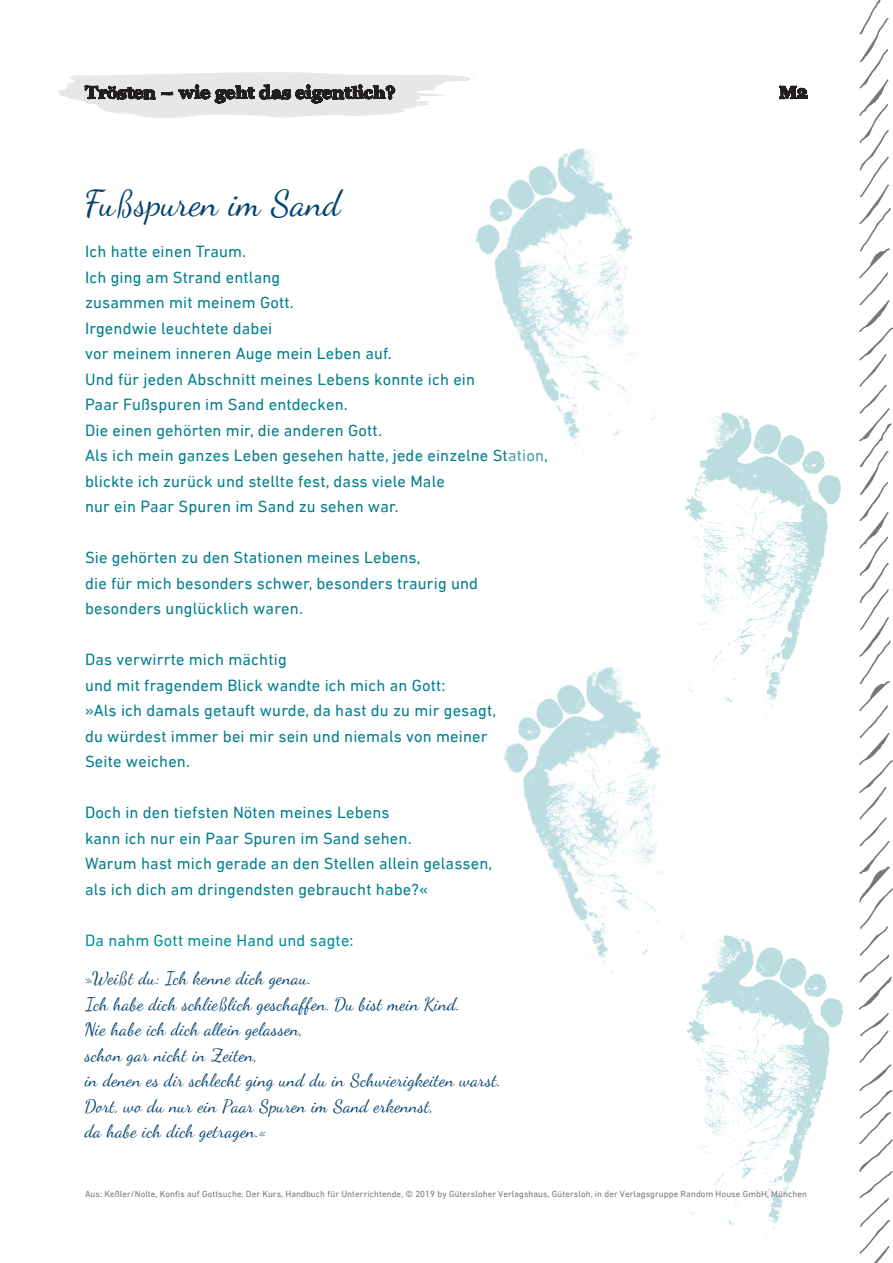
<style>
.page{position:relative;width:893px;height:1263px;background:#fff}
.page>*{position:absolute;margin:0;border:0;box-sizing:border-box;transform-origin:0 0}
.t1{font:36px "Dancing Script OT";color:#004271}
.t2{font:18px "Dancing Script OT";letter-spacing:.01em;color:#004271}
.t3{font:16.5px "DIN Next LT Pro";letter-spacing:.01em;color:#007f8d}
.t4{font:16.5px "DIN Next LT Pro";letter-spacing:.01em;color:#008f9e}
.Rechtehinweis{font:9px "DIN Next LT Pro";letter-spacing:.01em;color:#76787b}
</style>
<div class="page">
<img style="left:504px;top:667px;width:181px;height:306px">
<img style="left:688px;top:935px;width:155px;height:304px">
<svg style="left:858px;top:0;width:35px;height:1263px"></svg>
<img style="left:685px;top:412px;width:155px;height:304px">
<img style="left:475px;top:148px;width:182px;height:307px">
<svg style="left:779px;top:86px;width:29px;height:13px"></svg>
<svg style="left:59px;top:72px;width:414px;height:46px"></svg>
<p class="t1" style="left:85px;top:182px;width:258px">Fußspuren im Sand</p>
<p class="t3" style="left:85px;top:242px;width:163px">Ich hatte einen Traum.</p>
<p class="t3" style="left:85px;top:268px;width:197px">Ich ging am Strand entlang</p>
<p class="t3" style="left:85px;top:293px;width:210px">zusammen mit meinem Gott.</p>
<p class="t3" style="left:85px;top:319px;width:189px">Irgendwie leuchtete dabei</p>
<p class="t3" style="left:85px;top:344px;width:308px">vor meinem inneren Auge mein Leben auf.</p>
<p class="t3" style="left:85px;top:370px;width:392px">Und für jeden Abschnitt meines Lebens konnte ich ein</p>
<p class="t3" style="left:85px;top:395px;width:264px">Paar Fußspuren im Sand entdecken.</p>
<p class="t3" style="left:85px;top:421px;width:298px">Die einen gehörten mir, die anderen Gott.</p>
<p class="t3" style="left:85px;top:446px;width:464px">Als ich mein ganzes Leben gesehen hatte, jede einzelne Station,</p>
<p class="t3" style="left:85px;top:472px;width:361px">blickte ich zurück und stellte fest, dass viele Male</p>
<p class="t3" style="left:85px;top:497px;width:315px">nur ein Paar Spuren im Sand zu sehen war.</p>
<p class="t3" style="left:85px;top:548px;width:337px">Sie gehörten zu den Stationen meines Lebens,</p>
<p class="t3" style="left:85px;top:574px;width:395px">die für mich besonders schwer, besonders traurig und</p>
<p class="t3" style="left:85px;top:599px;width:219px">besonders unglücklich waren.</p>
<p class="t3" style="left:85px;top:650px;width:203px">Das verwirrte mich mächtig</p>
<p class="t3" style="left:85px;top:676px;width:362px">und mit fragendem Blick wandte ich mich an Gott:</p>
<p class="t3" style="left:85px;top:701px;width:413px">»Als ich damals getauft wurde, da hast du zu mir gesagt,</p>
<p class="t3" style="left:85px;top:727px;width:404px">du würdest immer bei mir sein und niemals von meiner</p>
<p class="t3" style="left:85px;top:752px;width:106px">Seite weichen.</p>
<p class="t3" style="left:85px;top:803px;width:306px">Doch in den tiefsten Nöten meines Lebens</p>
<p class="t3" style="left:85px;top:829px;width:328px">kann ich nur ein Paar Spuren im Sand sehen.</p>
<p class="t3" style="left:85px;top:854px;width:409px">Warum hast mich gerade an den Stellen allein gelassen,</p>
<p class="t3" style="left:85px;top:880px;width:344px">als ich dich am dringendsten gebraucht habe?«</p>
<p class="t4" style="left:85px;top:931px;width:270px">Da nahm Gott meine Hand und sagte:</p>
<p class="t2" style="left:85px;top:967px;width:227px">»Weißt du: Ich kenne dich genau.</p>
<p class="t2" style="left:85px;top:993px;width:376px">Ich habe dich schließlich geschaffen. Du bist mein Kind.</p>
<p class="t2" style="left:85px;top:1018px;width:219px">Nie habe ich dich allein gelassen,</p>
<p class="t2" style="left:85px;top:1044px;width:173px">schon gar nicht in Zeiten,</p>
<p class="t2" style="left:85px;top:1069px;width:417px">in denen es dir schlecht ging und du in Schwierigkeiten warst.</p>
<p class="t2" style="left:85px;top:1095px;width:349px">Dort, wo du nur ein Paar Spuren im Sand erkennst,</p>
<p class="t2" style="left:85px;top:1120px;width:182px">da habe ich dich getragen.«</p>
<p class="Rechtehinweis" style="left:85px;top:1189px;width:723px">Aus: Keßler/Nolte, Konfis auf Gottsuche, Der Kurs, Handbuch für Unterrichtende, © 2019 by Gütersloher Verlagshaus, Gütersloh, in der Verlagsgruppe Random House GmbH, München</p>
</div>
